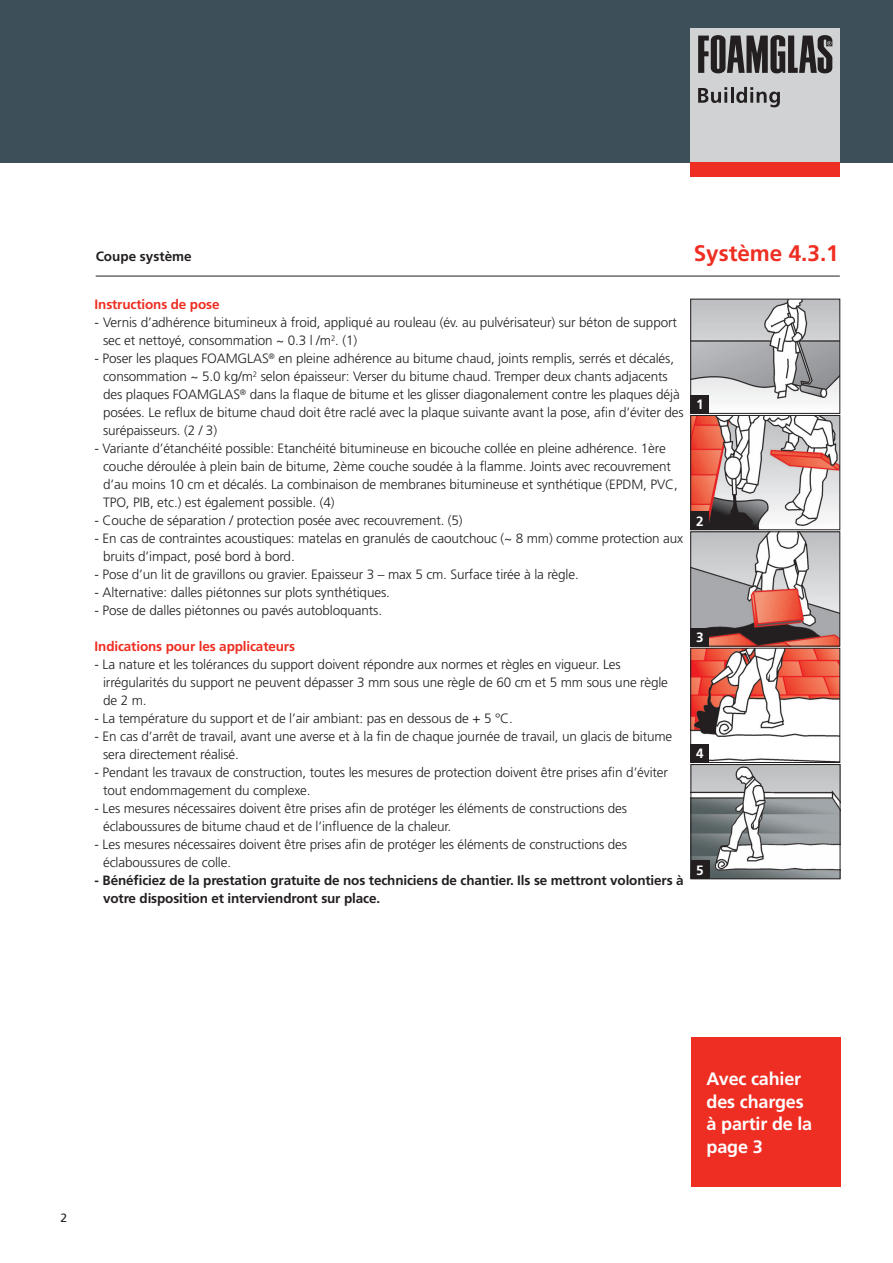
<style>
.page{position:relative;width:893px;height:1263px;background:#fff}
.page>*{position:absolute;margin:0;border:0;box-sizing:border-box;transform-origin:0 0}
.t1{font:700 22.5px "Frutiger LT Std";color:#ee2e22}
.t2{font:700 18px "Frutiger LT Std";letter-spacing:-.01em;color:#fff}
.t3{font:300 13.5px/18px "Frutiger LT Std";letter-spacing:-.01em;color:#231f20}
.t4{font:700 13.5px/18px "Frutiger LT Std";letter-spacing:-.01em;color:#231f20}
.t5{font:700 13.5px "Frutiger LT Std";letter-spacing:-.01em;color:#ee2e22}
.t6{font:700 13.5px "Frutiger LT Std";color:#fff}
.t7{font:12px "Frutiger LT Std";color:#231f20}
</style>
<div class="page">
<div style="left:0;top:0;width:893px;height:162px;background:#3d4f59"></div>
<div style="left:691px;top:28px;width:149px;height:134px;background:#d1d2d4"></div>
<div style="left:691px;top:162px;width:149px;height:15px;background:#ee2e22"></div>
<svg style="left:698px;top:35px;width:134px;height:38px"></svg>
<svg style="left:698px;top:87px;width:29px;height:16px"></svg>
<hr style="left:731px;top:87px;width:3px;height:16px;background:#231f20">
<svg style="left:736px;top:87px;width:44px;height:20px"></svg>
<hr style="left:96px;top:276px;width:744px;height:1px;background:#231f20">
<div style="left:691px;top:1037px;width:149px;height:150px;background:#ee2e22"></div>
<img style="left:692px;top:301px;width:146px;height:99px">
<div style="left:690px;top:299px;width:150px;height:115px;border:1px solid #231f20"></div>
<div style="left:691px;top:395px;width:18px;height:18px;background:#231f20"></div>
<img style="left:692px;top:417px;width:146px;height:111px">
<div style="left:690px;top:415px;width:150px;height:115px;border:1px solid #231f20"></div>
<div style="left:691px;top:512px;width:18px;height:18px;background:#231f20"></div>
<img style="left:692px;top:534px;width:146px;height:110px">
<div style="left:690px;top:532px;width:150px;height:114px;border:1px solid #231f20"></div>
<div style="left:691px;top:628px;width:18px;height:18px;background:#231f20"></div>
<img style="left:692px;top:650px;width:146px;height:111px">
<div style="left:690px;top:648px;width:150px;height:115px;border:1px solid #231f20"></div>
<div style="left:691px;top:744px;width:18px;height:18px;background:#231f20"></div>
<img style="left:693px;top:766px;width:145px;height:111px">
<div style="left:691px;top:764px;width:149px;height:115px;border:1px solid #231f20"></div>
<div style="left:691px;top:861px;width:18px;height:18px;background:#231f20"></div>
<p class="t4" style="left:96px;top:247px;width:98px">Coupe système</p>
<p class="t1" style="left:694px;top:240px;width:147px">Système 4.3.1</p>
<p class="t5" style="left:95px;top:297px;width:126px">Instructions de pose</p>
<p class="t3" style="left:103px;top:314px;width:575px;text-indent:-9px">- Vernis d’adhérence bitumineux à froid, appliqué au rouleau (év. au pulvérisateur) sur béton de support sec et nettoyé, consommation ~ 0.3 l /m<sup>2</sup>. (1)</p>
<p class="t3" style="left:103px;top:350px;width:582px;text-indent:-9px">- Poser les plaques FOAMGLAS<sup>®</sup> en pleine adhérence au bitume chaud, joints remplis, serrés et décalés, consommation ~ 5.0 kg/m<sup>2</sup> selon épaisseur: Verser du bitume chaud. Tremper deux chants adjacents des plaques FOAMGLAS<sup>®</sup> dans la flaque de bitume et les glisser diagonalement contre les plaques déjà posées. Le reflux de bitume chaud doit être raclé avec la plaque suivante avant la pose, afin d’éviter des surépaisseurs. (2 / 3)</p>
<p class="t3" style="left:103px;top:440px;width:576px;text-indent:-9px">- Variante d’étanchéité possible: Etanchéité bitumineuse en bicouche collée en pleine adhérence. 1ère couche déroulée à plein bain de bitume, 2ème couche soudée à la flamme. Joints avec recouvrement d’au moins 10 cm et décalés. La combinaison de membranes bitumineuse et synthétique (EPDM, PVC, TPO, PIB, etc.) est également possible. (4)</p>
<p class="t3" style="left:95px;top:512px;width:370px">- Couche de séparation / protection posée avec recouvrement. (5)</p>
<p class="t3" style="left:103px;top:530px;width:582px;text-indent:-9px">- En cas de contraintes acoustiques: matelas en granulés de caoutchouc (~ 8 mm) comme protection aux bruits d’impact, posé bord à bord.</p>
<p class="t3" style="left:95px;top:566px;width:486px">- Pose d’un lit de gravillons ou gravier. Epaisseur 3 – max 5 cm. Surface tirée à la règle.</p>
<p class="t3" style="left:95px;top:584px;width:297px">- Alternative: dalles piétonnes sur plots synthétiques.</p>
<p class="t3" style="left:95px;top:602px;width:289px">- Pose de dalles piétonnes ou pavés autobloquants.</p>
<p class="t5" style="left:95px;top:639px;width:202px">Indications pour les applicateurs</p>
<p class="t3" style="left:103px;top:656px;width:566px;text-indent:-9px">- La nature et les tolérances du support doivent répondre aux normes et règles en vigueur. Les irrégularités du support ne peuvent dépasser 3 mm sous une règle de 60 cm et 5 mm sous une règle de 2 m.</p>
<p class="t3" style="left:95px;top:710px;width:420px">- La température du support et de l’air ambiant: pas en dessous de + 5 °C.</p>
<p class="t3" style="left:103px;top:728px;width:571px;text-indent:-9px">- En cas d’arrêt de travail, avant une averse et à la fin de chaque journée de travail, un glacis de bitume sera directement réalisé.</p>
<p class="t3" style="left:103px;top:764px;width:566px;text-indent:-9px">- Pendant les travaux de construction, toutes les mesures de protection doivent être prises afin d’éviter tout endommagement du complexe.</p>
<p class="t3" style="left:103px;top:800px;width:525px;text-indent:-9px">- Les mesures nécessaires doivent être prises afin de protéger les éléments de constructions des éclaboussures de bitume chaud et de l’influence de la chaleur.</p>
<p class="t3" style="left:103px;top:836px;width:525px;text-indent:-9px">- Les mesures nécessaires doivent être prises afin de protéger les éléments de constructions des éclaboussures de colle.</p>
<p class="t4" style="left:103px;top:872px;width:582px;text-indent:-9px">- Bénéficiez de la prestation gratuite de nos techniciens de chantier. Ils se mettront volontiers à votre disposition et interviendront sur place.</p>
<p class="t6" style="left:696px;top:397px;width:9px">1</p>
<p class="t6" style="left:696px;top:513px;width:9px">2</p>
<p class="t6" style="left:696px;top:629px;width:9px">3</p>
<p class="t6" style="left:696px;top:746px;width:9px">4</p>
<p class="t6" style="left:696px;top:862px;width:9px">5</p>
<p class="t7" style="left:61px;top:1210px;width:8px">2</p>
<p class="t2" style="left:707px;top:1069px;width:96px">Avec cahier</p>
<p class="t2" style="left:707px;top:1091px;width:99px">des charges</p>
<p class="t2" style="left:707px;top:1114px;width:107px">à partir de la</p>
<p class="t2" style="left:707px;top:1136px;width:58px">page 3</p>
</div>
